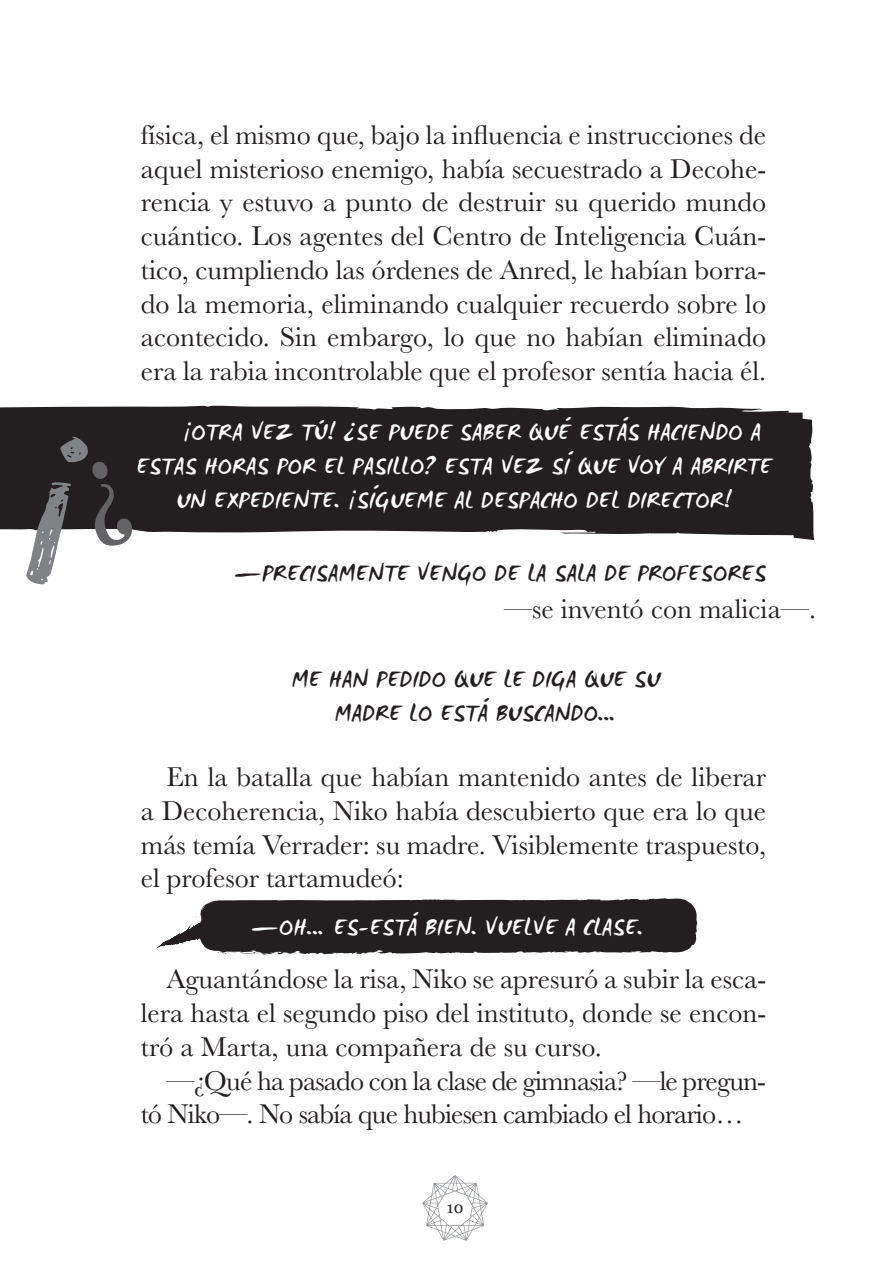
<style>
.page{position:relative;width:892px;height:1287px;background:#fff}
.page>*{position:absolute;margin:0;border:0;box-sizing:border-box;transform-origin:0 0}
.Baskerville_en_negro{font:28.12px/33.8px "Baskerville";color:#231f20;text-align:justify}
.Baskerville_en_negro-2{font:28.12px/33.8px "Baskerville";letter-spacing:-.03em;color:#231f20}
.Baskerville_en_negro-3{font:25.88px/33.8px "WC Mano Negra Bta";color:#fff;text-align:center}
.Baskerville_en_negro-4{font:25.88px/33.8px "WC Mano Negra Bta";color:#231f20;text-align:center}
.t1{font:15.75px "Georgia";color:#231f20}
.s1{color:#231f20}
</style>
<div class="page">
<svg style="left:422px;top:1175px;width:66px;height:65px"></svg>
<svg style="left:0;top:405px;width:814px;height:135px;background:#343031"></svg>
<svg style="left:156px;top:897px;width:541px;height:58px;background:#474344"></svg>
<svg style="left:24px;top:434px;width:108px;height:112px;background:#433f40"></svg>
<p class="Baskerville_en_negro" style="left:141px;top:118px;width:627px">física, el mismo que, bajo la influencia e instrucciones de aquel misterioso enemigo, había secuestrado a Decohe&shy;rencia y estuvo a punto de destruir su querido mundo cuántico. Los agentes del Centro de Inteligencia Cuán&shy;tico, cumpliendo las órdenes de Anred, le habían borra&shy;do la memoria, eliminando cualquier recuerdo sobre lo acontecido. Sin embargo, lo que no habían eliminado era la rabia incontrolable que el profesor sentía hacia él.</p>
<p class="Baskerville_en_negro-3" style="left:136px;top:413px;width:637px"><span class="s1">—</span>¡OTRA VEZ TÚ! ¿SE PUEDE SABER QUÉ ESTÁS HACIENDO A<br>ESTAS HORAS POR EL PASILLO? ESTA VEZ SÍ QUE VOY A ABRIRTE<br>UN EXPEDIENTE. ¡SÍGUEME AL DESPACHO DEL DIRECTOR!</p>
<p class="Baskerville_en_negro-4" style="left:234px;top:554px;width:533px">—PRECISAMENTE VENGO DE LA SALA DE PROFESORES</p>
<p class="Baskerville_en_negro" style="left:504px;top:592px;width:313px">—se inventó con malicia—.</p>
<p class="Baskerville_en_negro-4" style="left:291px;top:660px;width:370px">ME HAN PEDIDO QUE LE DIGA QUE SU<br>MADRE LO ESTÁ BUSCANDO…</p>
<p class="Baskerville_en_negro" style="left:141px;top:760px;width:627px;text-indent:26px">En la batalla que habían mantenido antes de liberar a Decoherencia, Niko había descubierto que era lo que más temía Verrader: su madre. Visiblemente traspuesto, el profesor tartamudeó:</p>
<p class="Baskerville_en_negro-3" style="left:251px;top:907px;width:394px">—OH… ES-ESTÁ BIEN. VUELVE A CLASE.</p>
<p class="Baskerville_en_negro" style="left:141px;top:962px;width:627px;text-indent:26px">Aguantándose la risa, Niko se apresuró a subir la esca&shy;lera hasta el segundo piso del instituto, donde se encon&shy;tró a Marta, una compañera de su curso.</p>
<p class="Baskerville_en_negro-2" style="left:141px;top:1063px;width:626px;text-indent:26px">—¿Qué ha pasado con la clase de gimnasia? —le pregun&shy;tó Niko—. No sabía que hubiesen cambiado el horario…</p>
<p class="t1" style="left:447px;top:1197px;width:18px">10</p>
</div>
